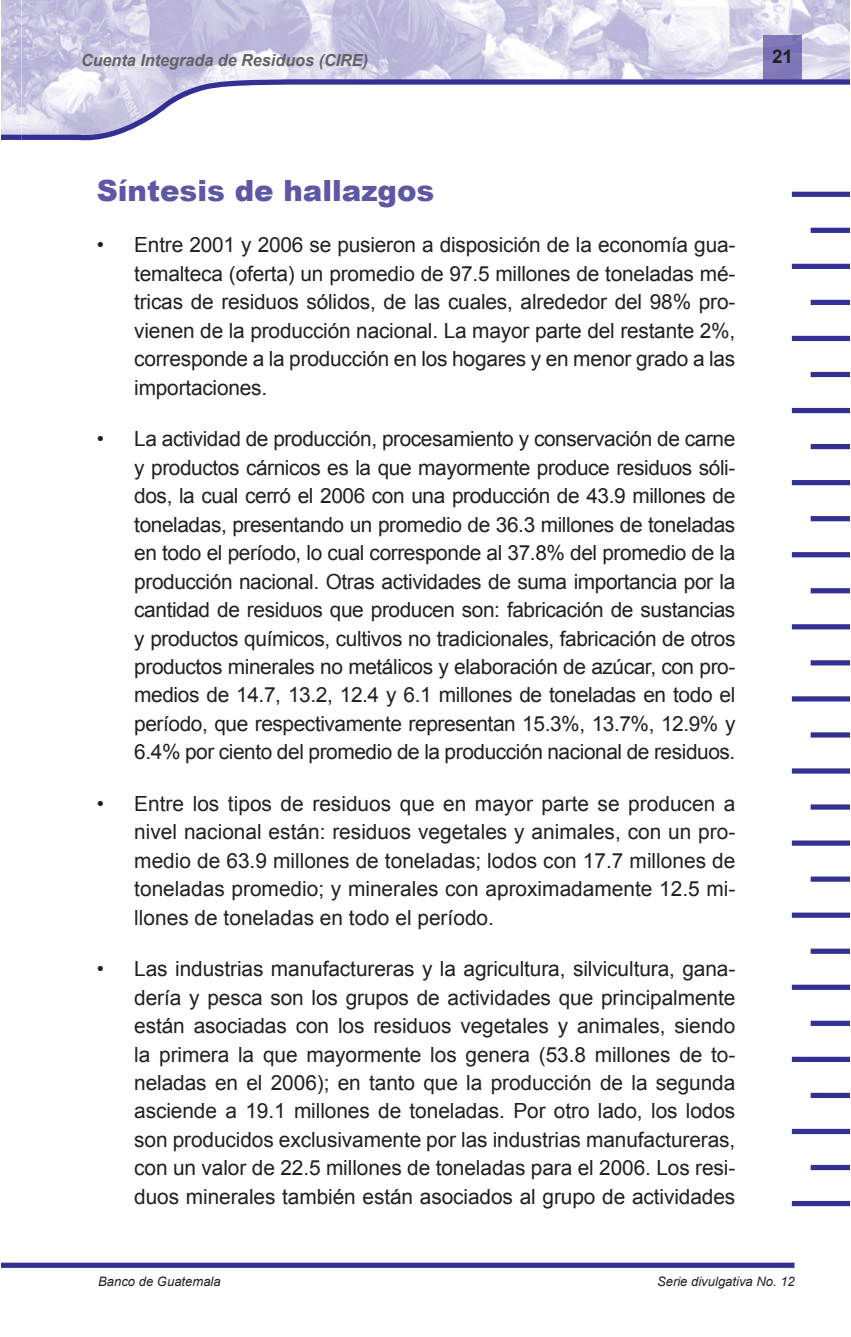
<style>
.page{position:relative;width:851px;height:1337px;background:#fff}
.page>*{position:absolute;margin:0;border:0;box-sizing:border-box;transform-origin:0 0}
.t1{font:900 29.25px "Arial";color:#5d57a5}
.t2{font:20.93px/28.3px "Arial";letter-spacing:-.01em;color:#231f20;text-align:justify}
.t3{font:700 18.68px "Arial";color:#231f20}
.t4{font:italic 700 16.65px "Arial";color:#636366}
.t5{font:italic 13.05px "Arial";color:#231f20}
</style>
<div class="page">
<img style="left:1px;top:0;width:848px;height:77px">
<div style="left:791px;top:192px;width:58px;height:5px;background:#323092"></div>
<div style="left:791px;top:264px;width:58px;height:5px;background:#323092"></div>
<div style="left:791px;top:336px;width:58px;height:5px;background:#323092"></div>
<div style="left:791px;top:408px;width:58px;height:5px;background:#323092"></div>
<div style="left:791px;top:480px;width:58px;height:5px;background:#323092"></div>
<div style="left:791px;top:552px;width:58px;height:5px;background:#323092"></div>
<div style="left:791px;top:624px;width:58px;height:5px;background:#323092"></div>
<div style="left:791px;top:696px;width:58px;height:5px;background:#323092"></div>
<div style="left:791px;top:768px;width:58px;height:5px;background:#323092"></div>
<div style="left:791px;top:840px;width:58px;height:5px;background:#323092"></div>
<div style="left:791px;top:912px;width:58px;height:5px;background:#323092"></div>
<div style="left:791px;top:984px;width:58px;height:6px;background:#323092"></div>
<div style="left:791px;top:1056px;width:58px;height:6px;background:#323092"></div>
<div style="left:791px;top:1128px;width:58px;height:6px;background:#323092"></div>
<div style="left:791px;top:1201px;width:58px;height:5px;background:#323092"></div>
<div style="left:810px;top:228px;width:39px;height:5px;background:#323092"></div>
<div style="left:810px;top:300px;width:39px;height:5px;background:#323092"></div>
<div style="left:810px;top:372px;width:39px;height:5px;background:#323092"></div>
<div style="left:810px;top:444px;width:39px;height:5px;background:#323092"></div>
<div style="left:810px;top:516px;width:39px;height:5px;background:#323092"></div>
<div style="left:810px;top:588px;width:39px;height:5px;background:#323092"></div>
<div style="left:810px;top:660px;width:39px;height:5px;background:#323092"></div>
<div style="left:810px;top:732px;width:39px;height:5px;background:#323092"></div>
<div style="left:810px;top:804px;width:39px;height:5px;background:#323092"></div>
<div style="left:810px;top:876px;width:39px;height:5px;background:#323092"></div>
<div style="left:810px;top:948px;width:39px;height:5px;background:#323092"></div>
<div style="left:810px;top:1020px;width:39px;height:6px;background:#323092"></div>
<div style="left:810px;top:1092px;width:39px;height:6px;background:#323092"></div>
<div style="left:810px;top:1164px;width:39px;height:6px;background:#323092"></div>
<div style="left:1px;top:1262px;width:793px;height:5px;background:#323092"></div>
<svg style="left:1px;top:77px;width:15px;height:63px"></svg>
<div style="left:763px;top:35px;width:38px;height:42px;background:#7e76b7"></div>
<svg style="left:16px;top:77px;width:833px;height:64px"></svg>
<p class="t4" style="left:81px;top:51px;width:288px">Cuenta Integrada de Residuos (CIRE)</p>
<p class="t3" style="left:772px;top:46px;width:22px">21</p>
<p class="t1" style="left:97px;top:169px;width:339px">Síntesis de hallazgos</p>
<p class="t2" style="left:134px;top:231px;width:602px;text-indent:-38px">• Entre 2001 y 2006 se pusieron a disposición de la economía gua&shy;temalteca (oferta) un promedio de 97.5 millones de toneladas mé&shy;tricas de residuos sólidos, de las cuales, alrededor del 98% pro&shy;vienen de la producción nacional. La mayor parte del restante 2%, corresponde a la producción en los hogares y en menor grado a las importaciones.</p>
<p class="t2" style="left:134px;top:425px;width:602px;text-indent:-38px">• La actividad de producción, procesamiento y conservación de carne y productos cárnicos es la que mayormente produce residuos sóli&shy;dos, la cual cerró el 2006 con una producción de 43.9 millones de toneladas, presentando un promedio de 36.3 millones de toneladas en todo el período, lo cual corresponde al 37.8% del promedio de la producción nacional. Otras actividades de suma importancia por la cantidad de residuos que producen son: fabricación de sustancias y productos químicos, cultivos no tradicionales, fabricación de otros productos minerales no metálicos y elaboración de azúcar, con pro&shy;medios de 14.7, 13.2, 12.4 y 6.1 millones de toneladas en todo el período, que respectivamente representan 15.3%, 13.7%, 12.9% y 6.4% por ciento del promedio de la producción nacional de residuos.</p>
<p class="t2" style="left:134px;top:789px;width:602px;text-indent:-38px">• Entre los tipos de residuos que en mayor parte se producen a nivel nacional están: residuos vegetales y animales, con un pro&shy;medio de 63.9 millones de toneladas; lodos con 17.7 millones de toneladas promedio; y minerales con aproximadamente 12.5 mi&shy;llones de toneladas en todo el período.</p>
<p class="t2" style="left:134px;top:954px;width:602px;text-indent:-38px">• Las industrias manufactureras y la agricultura, silvicultura, gana&shy;dería y pesca son los grupos de actividades que principalmente están asociadas con los residuos vegetales y animales, siendo la primera la que mayormente los genera (53.8 millones de to&shy;neladas en el 2006); en tanto que la producción de la segunda asciende a 19.1 millones de toneladas. Por otro lado, los lodos son producidos exclusivamente por las industrias manufactureras, con un valor de 22.5 millones de toneladas para el 2006. Los resi&shy;duos minerales también están asociados al grupo de actividades</p>
<p class="t5" style="left:98px;top:1274px;width:124px">Banco de Guatemala</p>
<p class="t5" style="left:657px;top:1274px;width:139px">Serie divulgativa No. 12</p>
</div>
